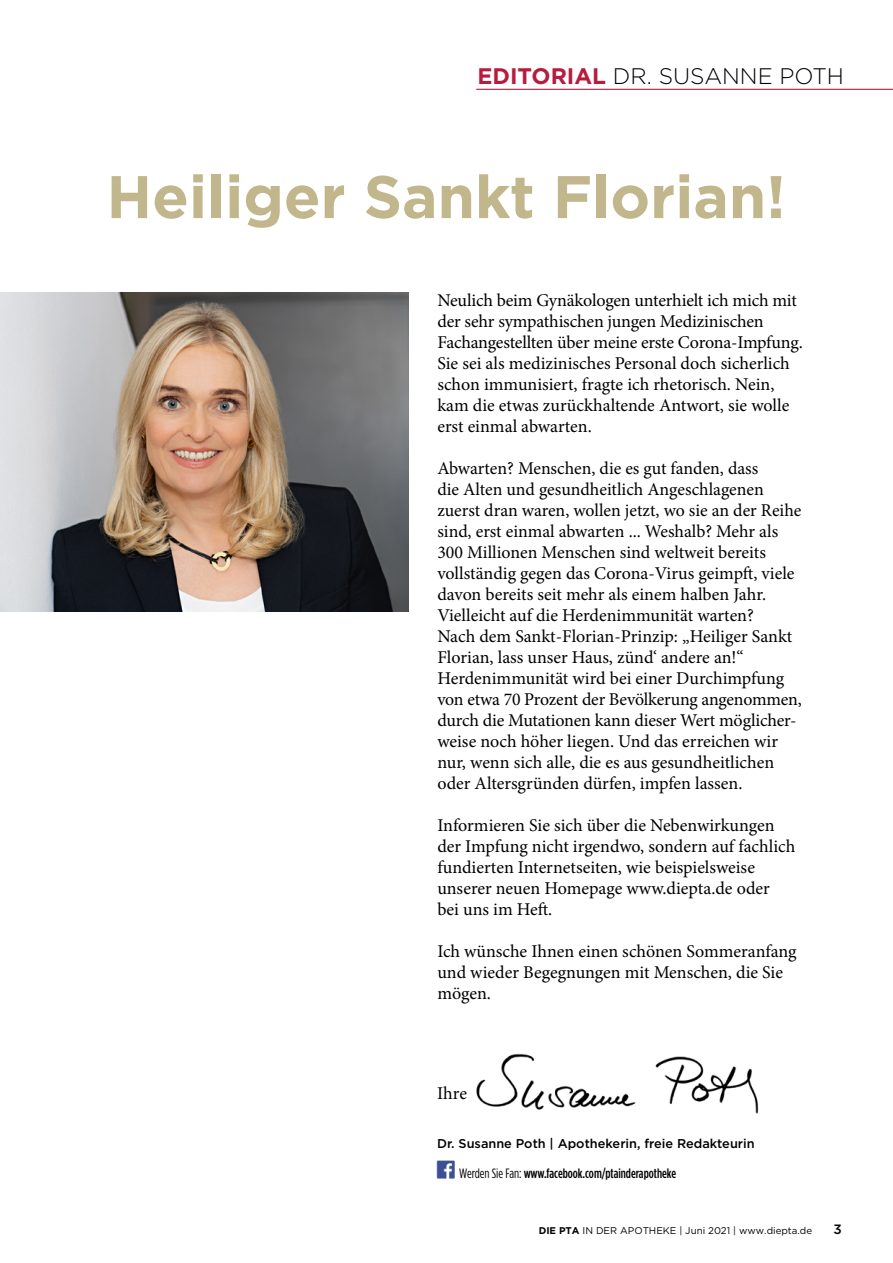
<style>
.page{position:relative;width:893px;height:1263px;background:#fff}
.page>*{position:absolute;margin:0;border:0;box-sizing:border-box;transform-origin:0 0}
.t1{font:700 60px "Gotham";color:#c1b68c}
.t2{font:300 22.5px "Gotham";color:#000}
.t3{font:18px/21px "Minion Pro";letter-spacing:-.005em;color:#000}
.t4{font:500 13.5px "Gotham Condensed";color:#000}
.t5{font:500 13.5px "Gotham";color:#000}
.t6{font:500 12.75px "Gotham";color:#000}
.t7{font:9.75px "Gotham";color:#000}
.s1{font-weight:700;color:#b61c3e}
.s2{font-weight:400}
.s3{font-weight:700}
</style>
<div class="page">
<img style="left:436px;top:1160px;width:19px;height:19px">
<img style="left:476px;top:1053px;width:283px;height:61px">
<img style="left:0;top:292px;width:408px;height:319px">
<hr style="left:476px;top:89px;width:417px;height:1px;background:#b61c3e">
<p class="t2" style="left:477px;top:62px;width:368px"><span class="s1">EDITORIAL</span> DR. SUSANNE POTH</p>
<h1 class="t1" style="left:107px;top:157px;width:681px">Heiliger Sankt Florian!</h1>
<p class="t3" style="left:437px;top:289px;width:367px">Neulich beim Gynäkologen unterhielt ich mich mit der sehr sympathischen jungen Medizinischen Fachangestellten über meine erste Corona-Impfung.<br>Sie sei als medizinisches Personal doch sicherlich schon immunisiert, fragte ich rhetorisch. Nein, kam die etwas zurückhaltende Antwort, sie wolle erst einmal abwarten.</p>
<p class="t3" style="left:437px;top:457px;width:366px">Abwarten? Menschen, die es gut fanden, dass<br>die Alten und gesundheitlich Angeschlagenen zuerst dran waren, wollen jetzt, wo sie an der Reihe sind, erst einmal abwarten ... Weshalb? Mehr als 300 Millionen Menschen sind weltweit bereits vollständig gegen das Corona-Virus geimpft, viele davon bereits seit mehr als einem halben Jahr.<br>Vielleicht auf die Herdenimmunität warten?<br>Nach dem Sankt-Florian-Prinzip: „Heiliger Sankt Florian, lass unser Haus, zünd‘ andere an!“ Herdenimmunität wird bei einer Durchimpfung von etwa 70 Prozent der Bevölkerung angenommen, durch die Mutationen kann dieser Wert möglicher&shy;weise noch höher liegen. Und das erreichen wir nur, wenn sich alle, die es aus gesundheitlichen oder Altersgründen dürfen, impfen lassen.</p>
<p class="t3" style="left:437px;top:814px;width:359px">Informieren Sie sich über die Nebenwirkungen der Impfung nicht irgendwo, sondern auf fachlich fundierten Internetseiten, wie beispielsweise unserer neuen Homepage www.diepta.de oder bei uns im Heft.</p>
<p class="t3" style="left:437px;top:940px;width:361px">Ich wünsche Ihnen einen schönen Sommeranfang und wieder Begegnungen mit Menschen, die Sie mögen.</p>
<p class="t3" style="left:437px;top:1082px;width:31px">Ihre</p>
<p class="t6" style="left:437px;top:1135px;width:319px">Dr. Susanne Poth | Apothekerin, freie Redakteurin</p>
<p class="t4" style="left:459px;top:1165px;width:218px"><span class="s2">Werden Sie Fan:</span> www.facebook.com/ptainderapotheke</p>
<p class="t7" style="left:539px;top:1224px;width:275px"><span class="s3">DIE PTA</span> IN DER APOTHEKE | Juni 2021 | www.diepta.de</p>
<p class="t5" style="left:834px;top:1220px;width:10px">3</p>
</div>
